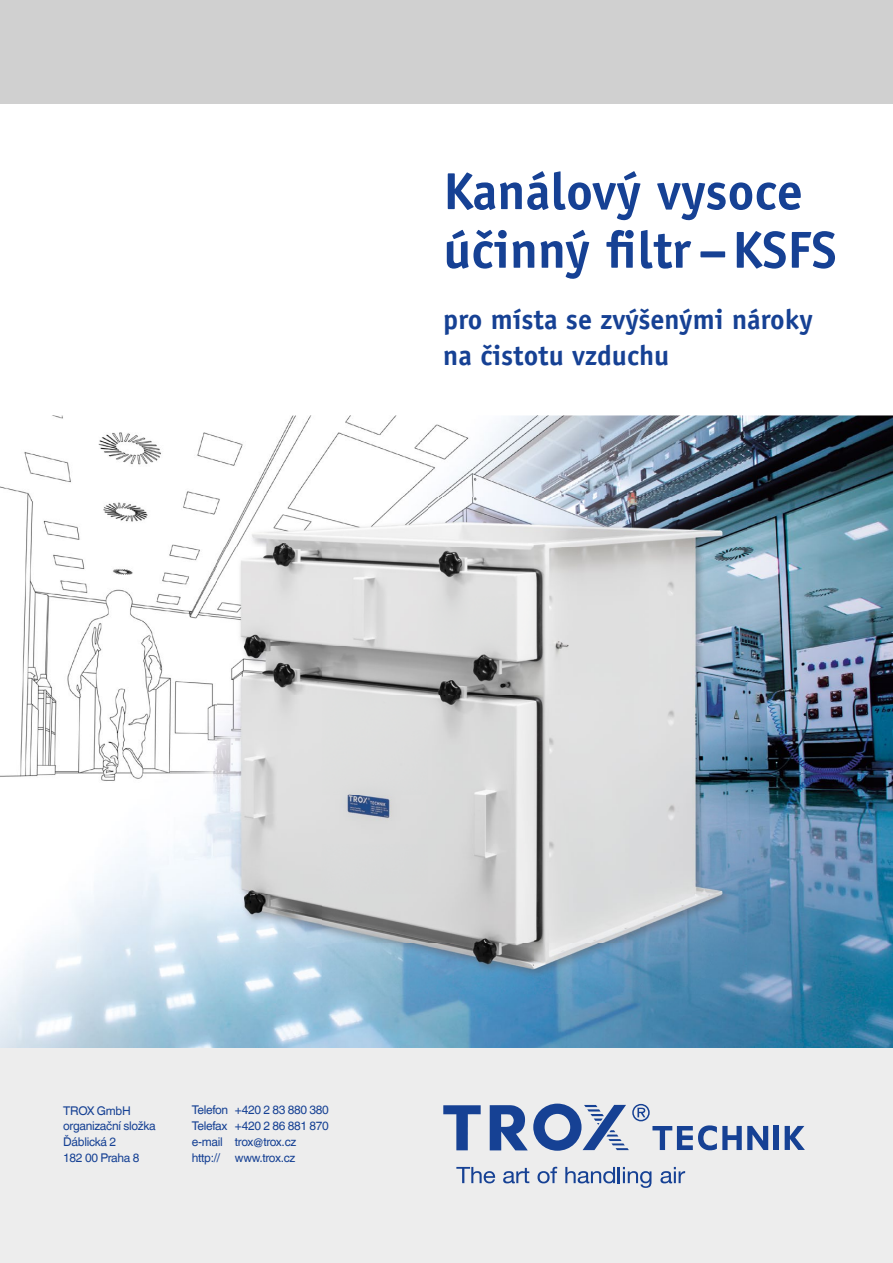
<style>
.page{position:relative;width:893px;height:1263px;background:#fff}
.page>*{position:absolute;margin:0;border:0;box-sizing:border-box;transform-origin:0 0}
.t1{font:700 52.2px/58.7px "Officina Sans CE";color:#164194}
.t2{font:700 28.2px/35.4px "Officina Sans CE";color:#164194}
.t3{font:12px/15.8px "TROX Helvetica";letter-spacing:-.025em;color:#164194}
</style>
<div class="page">
<img style="left:0;top:415px;width:893px;height:633px">
<div style="left:0;top:0;width:893px;height:103px;background:#d0d0d0"></div>
<div style="left:0;top:1048px;width:893px;height:215px;background:#ededed"></div>
<img style="left:217px;top:498px;width:529px;height:495px">
<svg style="left:443px;top:1105px;width:38px;height:45px"></svg>
<div style="left:774px;top:1126px;width:5px;height:24px;background:#164194"></div>
<svg style="left:785px;top:1126px;width:20px;height:24px"></svg>
<svg style="left:490px;top:1103px;width:278px;height:48px"></svg>
<svg style="left:456px;top:1167px;width:39px;height:16px"></svg>
<svg style="left:503px;top:1168px;width:26px;height:15px"></svg>
<svg style="left:537px;top:1167px;width:20px;height:16px"></svg>
<svg style="left:565px;top:1167px;width:86px;height:21px"></svg>
<svg style="left:660px;top:1167px;width:25px;height:16px"></svg>
<h1 class="t1" style="left:443px;top:163px;width:395px">Kanálový vysoce účinný filtr – KSFS</h1>
<h2 class="t2" style="left:443px;top:302px;width:371px">pro místa se zvýšenými nároky na čistotu vzduchu</h2>
<p class="t3" style="left:63px;top:1102px;width:94px">TROX GmbH organizační složka<br>Ďáblická 2<br>182 00 Praha 8</p>
<p class="t3" style="left:192px;top:1102px;width:38px">Telefon<br>Telefax e-mail http://</p>
<p class="t3" style="left:235px;top:1102px;width:96px">+420 2 83 880 380 +420 2 86 881 870 trox@trox.cz www.trox.cz</p>
</div>
